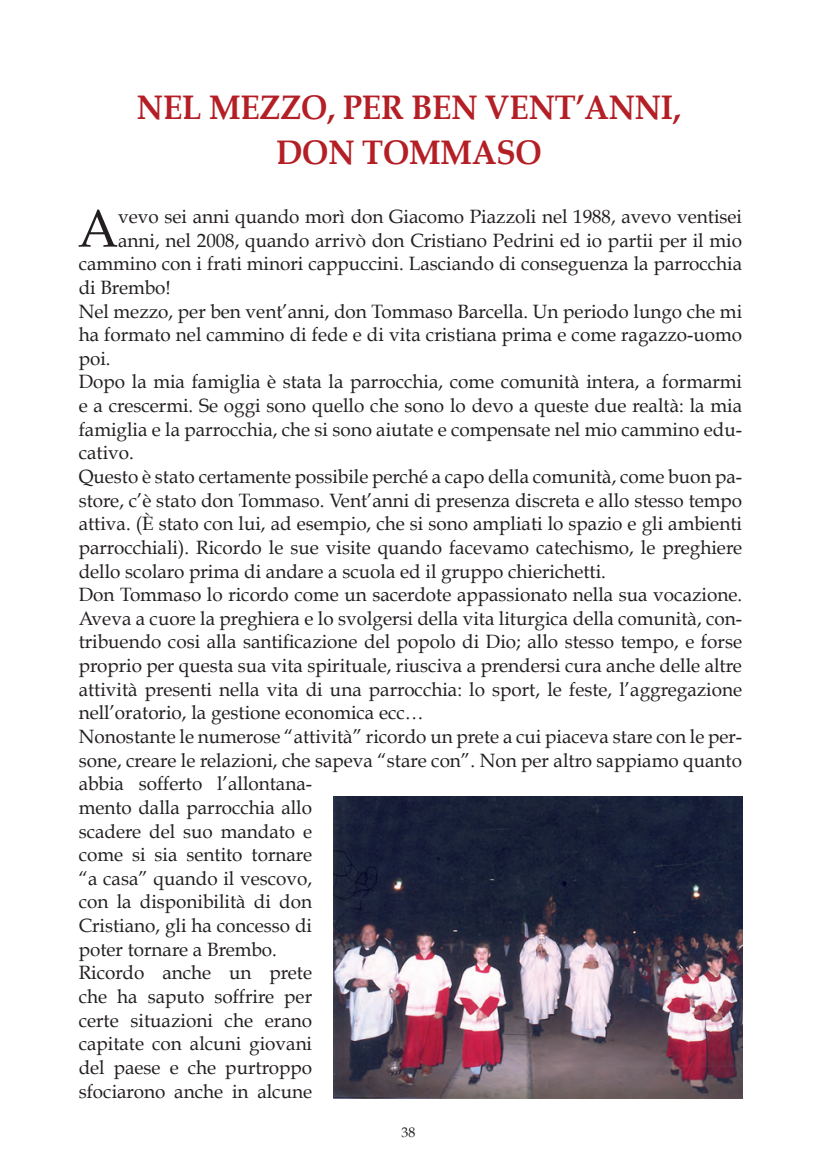
<style>
.page{position:relative;width:817px;height:1167px;background:#fff}
.page>*{position:absolute;margin:0;border:0;box-sizing:border-box;transform-origin:0 0}
.t1{font:53.02px "Book Antiqua";color:#231f20}
.t2{font:700 33.95px/45.5px "Book Antiqua";letter-spacing:-.005em;color:#b41e25;text-align:center;scale:.93 1}
.t3{font:19.25px "Book Antiqua";color:#231f20}
.t4{font:14px "Book Antiqua";color:#231f20}
</style>
<div class="page">
<img style="left:333px;top:796px;width:408px;height:302px">
<h2 class="t2" style="left:137px;top:85px;width:586px">NEL MEZZO, PER BEN VENT’ANNI,<br>DON TOMMASO</h2>
<h1 class="t1" style="left:78px;top:196px;width:42px">A</h1>
<p class="t3" style="left:118px;top:204px;width:625px">vevo sei anni quando morì don Giacomo Piazzoli nel 1988, avevo ventisei</p>
<p class="t3" style="left:118px;top:228px;width:625px">anni, nel 2008, quando arrivò don Cristiano Pedrini ed io partii per il mio</p>
<p class="t3" style="left:79px;top:252px;width:664px">cammino con i frati minori cappuccini. Lasciando di conseguenza la parrocchia</p>
<p class="t3" style="left:79px;top:275px;width:94px">di Brembo!</p>
<p class="t3" style="left:79px;top:299px;width:664px">Nel mezzo, per ben vent’anni, don Tommaso Barcella. Un periodo lungo che mi</p>
<p class="t3" style="left:79px;top:322px;width:664px">ha formato nel cammino di fede e di vita cristiana prima e come ragazzo-uomo</p>
<p class="t3" style="left:79px;top:346px;width:33px">poi.</p>
<p class="t3" style="left:79px;top:370px;width:664px">Dopo la mia famiglia è stata la parrocchia, come comunità intera, a formarmi</p>
<p class="t3" style="left:79px;top:393px;width:664px">e a crescermi. Se oggi sono quello che sono lo devo a queste due realtà: la mia</p>
<p class="t3" style="left:79px;top:417px;width:664px">famiglia e la parrocchia, che si sono aiutate e compensate nel mio cammino edu-</p>
<p class="t3" style="left:79px;top:441px;width:57px">cativo.</p>
<p class="t3" style="left:79px;top:464px;width:664px">Questo è stato certamente possibile perché a capo della comunità, come buon pa-</p>
<p class="t3" style="left:79px;top:488px;width:664px">store, c’è stato don Tommaso. Vent’anni di presenza discreta e allo stesso tempo</p>
<p class="t3" style="left:79px;top:511px;width:664px">attiva. (È stato con lui, ad esempio, che si sono ampliati lo spazio e gli ambienti</p>
<p class="t3" style="left:79px;top:535px;width:664px">parrocchiali). Ricordo le sue visite quando facevamo catechismo, le preghiere</p>
<p class="t3" style="left:79px;top:559px;width:528px">dello scolaro prima di andare a scuola ed il gruppo chierichetti.</p>
<p class="t3" style="left:79px;top:582px;width:664px">Don Tommaso lo ricordo come un sacerdote appassionato nella sua vocazione.</p>
<p class="t3" style="left:79px;top:606px;width:664px">Aveva a cuore la preghiera e lo svolgersi della vita liturgica della comunità, con-</p>
<p class="t3" style="left:79px;top:630px;width:664px">tribuendo cosi alla santificazione del popolo di Dio; allo stesso tempo, e forse</p>
<p class="t3" style="left:79px;top:653px;width:664px">proprio per questa sua vita spirituale, riusciva a prendersi cura anche delle altre</p>
<p class="t3" style="left:79px;top:677px;width:664px">attività presenti nella vita di una parrocchia: lo sport, le feste, l’aggregazione</p>
<p class="t3" style="left:79px;top:700px;width:346px">nell’oratorio, la gestione economica ecc…</p>
<p class="t3" style="left:79px;top:724px;width:664px">Nonostante le numerose “attività” ricordo un prete a cui piaceva stare con le per-</p>
<p class="t3" style="left:79px;top:748px;width:664px">sone, creare le relazioni, che sapeva “stare con”. Non per altro sappiamo quanto</p>
<p class="t3" style="left:79px;top:771px;width:235px">abbia sofferto l’allontana-</p>
<p class="t3" style="left:79px;top:795px;width:235px">mento dalla parrocchia allo</p>
<p class="t3" style="left:79px;top:819px;width:235px">scadere del suo mandato e</p>
<p class="t3" style="left:79px;top:842px;width:235px">come si sia sentito tornare</p>
<p class="t3" style="left:79px;top:866px;width:235px">“a casa” quando il vescovo,</p>
<p class="t3" style="left:79px;top:889px;width:235px">con la disponibilità di don</p>
<p class="t3" style="left:79px;top:913px;width:235px">Cristiano, gli ha concesso di</p>
<p class="t3" style="left:79px;top:937px;width:200px">poter tornare a Brembo.</p>
<p class="t3" style="left:79px;top:960px;width:235px">Ricordo anche un prete</p>
<p class="t3" style="left:79px;top:984px;width:235px">che ha saputo soffrire per</p>
<p class="t3" style="left:79px;top:1008px;width:235px">certe situazioni che erano</p>
<p class="t3" style="left:79px;top:1031px;width:235px">capitate con alcuni giovani</p>
<p class="t3" style="left:79px;top:1055px;width:235px">del paese e che purtroppo</p>
<p class="t3" style="left:79px;top:1078px;width:235px">sfociarono anche in alcune</p>
<p class="t4" style="left:401px;top:1123px;width:15px">38</p>
</div>
